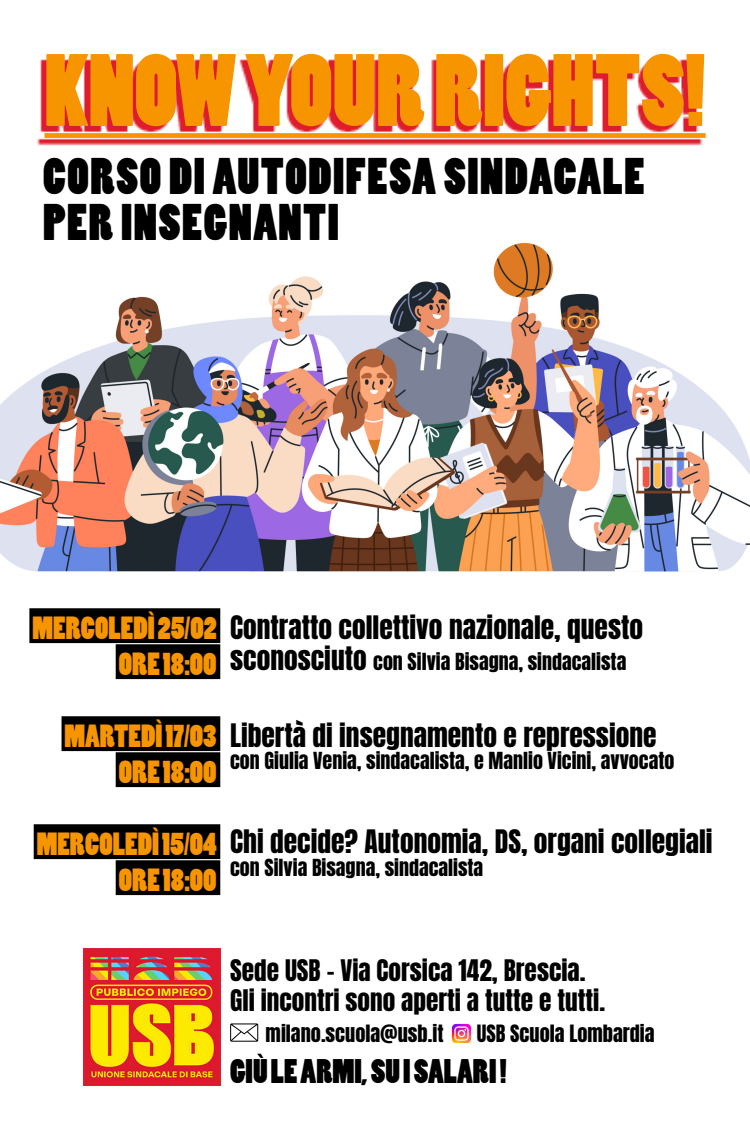
<style>
.page{position:relative;width:750px;height:1125px;background:#fff}
.page>*{position:absolute;margin:0;border:0;box-sizing:border-box;transform-origin:0 0}
.t1{font:95.75px "Poplar Std";color:#f69500}
.t2{font:48.25px/46.2px "Poplar Std";letter-spacing:.03em;color:#000}
.t3{font:32px "Poplar Std";color:#000}
.t4{font:30px "Poplar Std";color:#f69500}
.t5{font:27.5px "Anton";color:#000}
.t6{font:25.25px/30.2px "Anton";color:#000}
.t7{font:20.25px "Anton";color:#000}
.t8{font:20px "Anton";color:#000}
.s1{font-family:"Poplar Std";font-size:30px;color:#f69500}
.s2{font-size:27.5px}
</style>
<div class="page">
<img style="left:0;top:242px;width:750px;height:330px">
<img style="left:37px;top:59px;width:666px;height:87px">
<div style="left:44px;top:133px;width:662px;height:5px;background:#f69500"></div>
<img style="left:29px;top:608px;width:192px;height:288px">
<img style="left:84px;top:949px;width:136px;height:136px">
<img style="left:218px;top:1049px;width:3px;height:37px">
<svg style="left:230px;top:1023px;width:28px;height:19px"></svg>
<img style="left:451px;top:1024px;width:21px;height:20px">
<h1 class="t1" style="left:44px;top:38px;width:663px">KNOW YOUR RIGHTS!</h1>
<h2 class="t2" style="left:43px;top:155px;width:603px">CORSO DI AUTODIFESA SINDACALE<br>PER INSEGNANTI</h2>
<p class="t5" style="left:32px;top:613px;width:612px"><span class="s1">MERCOLEDÌ 25/02</span> Contratto collettivo nazionale, questo</p>
<p class="t4" style="left:119px;top:648px;width:99px">ORE 18:00</p>
<p class="t8" style="left:230px;top:651px;width:398px"><span class="s2">sconosciuto</span> con Silvia Bisagna, sindacalista</p>
<p class="t5" style="left:65px;top:721px;width:593px"><span class="s1">MARTEDÌ 17/03</span> Libertà di insegnamento e repressione</p>
<p class="t4" style="left:119px;top:756px;width:99px">ORE 18:00</p>
<p class="t8" style="left:230px;top:751px;width:446px">con Giulia Venia, sindacalista, e Manlio Vicini, avvocato</p>
<p class="t5" style="left:37px;top:828px;width:677px"><span class="s1">MERCOLEDÌ 15/04</span> Chi decide? Autonomia, DS, organi collegiali</p>
<p class="t4" style="left:119px;top:864px;width:99px">ORE 18:00</p>
<p class="t8" style="left:230px;top:857px;width:255px">con Silvia Bisagna, sindacalista</p>
<p class="t6" style="left:230px;top:957px;width:376px">Sede USB - Via Corsica 142, Brescia.<br>Gli incontri sono aperti a tutte e tutti.</p>
<p class="t7" style="left:266px;top:1023px;width:179px">milano.scuola@usb.it</p>
<p class="t7" style="left:477px;top:1023px;width:179px">USB Scuola Lombardia</p>
<p class="t3" style="left:230px;top:1054px;width:278px">GIÙ LE ARMI, SU I SALARI !</p>
</div>
